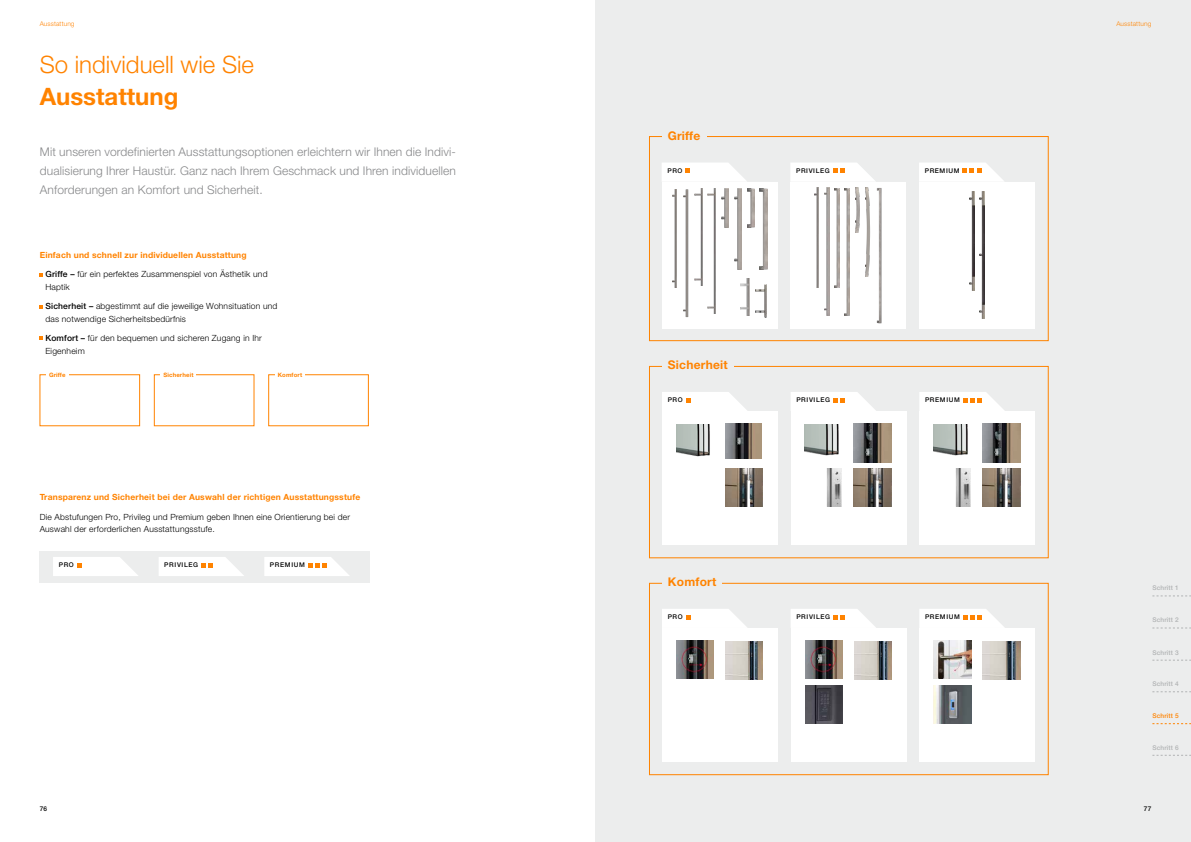
<style>
.page{position:relative;width:1191px;height:842px;background:#fff}
.page>*{position:absolute;margin:0;border:0;box-sizing:border-box;transform-origin:0 0}
.t1{font:300 24px "Helvetica Neue LT Std";color:#ff8300}
.t2{font:700 24px "Helvetica Neue LT Std";color:#ff8300}
.t3{font:300 12px/19.1px "Helvetica Neue LT Std";letter-spacing:.01em;color:#87888a;text-align:justify}
.t4{font:700 12px "Helvetica Neue LT Std";letter-spacing:.02em;color:#ff8300}
.t5{font:300 8.5px/12.8px "Helvetica Neue LT Std";letter-spacing:.02em;color:#000}
.t6{font:700 8.5px "Helvetica Neue LT Std";letter-spacing:.02em;color:#ff8300}
.t7{font:500 6.5px "Helvetica Neue LT Std";letter-spacing:.1em;color:#000}
.t8{font:500 6.5px "Helvetica Neue LT Std";letter-spacing:.02em;color:#b1b3b4}
.t9{font:300 6.5px "Helvetica Neue LT Std";letter-spacing:.02em;color:#ff8300}
.t10{font:500 6.5px "Helvetica Neue LT Std";letter-spacing:.02em;color:#ff8300}
.t11{font:700 6px "Helvetica Neue LT Std";letter-spacing:.02em;color:#ff8300}
.s1{font-weight:500}
</style>
<div class="page">
<div style="left:595px;top:0;width:596px;height:842px;background:#eceded"></div>
<div style="left:662px;top:411px;width:116px;height:134px;background:#fff"></div>
<div style="left:790px;top:411px;width:116px;height:134px;background:#fff"></div>
<div style="left:919px;top:411px;width:116px;height:134px;background:#fff"></div>
<div style="left:662px;top:628px;width:116px;height:134px;background:#fff"></div>
<div style="left:790px;top:628px;width:116px;height:134px;background:#fff"></div>
<div style="left:919px;top:628px;width:116px;height:134px;background:#fff"></div>
<div style="left:661px;top:182px;width:116px;height:146px;background:#fff"></div>
<div style="left:790px;top:182px;width:116px;height:146px;background:#fff"></div>
<div style="left:919px;top:182px;width:116px;height:146px;background:#fff"></div>
<div style="left:649px;top:366px;width:399px;height:192px;border:1px solid #ff8300"></div>
<div style="left:649px;top:583px;width:399px;height:192px;border:1px solid #ff8300"></div>
<div style="left:662px;top:361px;width:71px;height:8px;background:#eceded"></div>
<div style="left:662px;top:578px;width:60px;height:8px;background:#eceded"></div>
<div style="left:649px;top:136px;width:399px;height:205px;border:1px solid #ff8300"></div>
<div style="left:662px;top:131px;width:44px;height:9px;background:#eceded"></div>
<svg style="left:919px;top:392px;width:85px;height:19px;background:#fdf7f1"></svg>
<svg style="left:919px;top:609px;width:86px;height:19px;background:#fcf7f1"></svg>
<svg style="left:791px;top:392px;width:85px;height:19px;background:#fcf9f5"></svg>
<svg style="left:791px;top:609px;width:85px;height:19px;background:#fcf9f5"></svg>
<svg style="left:662px;top:392px;width:85px;height:19px;background:#fdfbf9"></svg>
<svg style="left:662px;top:609px;width:85px;height:19px;background:#fcfbf9"></svg>
<svg style="left:919px;top:163px;width:85px;height:19px"></svg>
<svg style="left:790px;top:163px;width:85px;height:19px"></svg>
<svg style="left:662px;top:163px;width:85px;height:19px"></svg>
<div style="left:40px;top:551px;width:330px;height:32px;background:#eceded"></div>
<svg style="left:53px;top:557px;width:85px;height:19px;background:#fdfbf9"></svg>
<svg style="left:159px;top:557px;width:85px;height:19px;background:#fcf9f5"></svg>
<svg style="left:264px;top:557px;width:85px;height:19px;background:#fdf7f1"></svg>
<svg style="left:1152px;top:596px;width:39px;height:1px"></svg>
<svg style="left:1152px;top:628px;width:39px;height:1px"></svg>
<svg style="left:1152px;top:660px;width:39px;height:1px"></svg>
<svg style="left:1152px;top:691px;width:39px;height:1px"></svg>
<svg style="left:1152px;top:723px;width:39px;height:1px"></svg>
<svg style="left:1152px;top:755px;width:39px;height:1px"></svg>
<img style="left:740px;top:279px;width:9px;height:37px">
<img style="left:755px;top:285px;width:11px;height:32px">
<img style="left:969px;top:191px;width:5px;height:99px">
<img style="left:979px;top:191px;width:6px;height:128px">
<img style="left:721px;top:188px;width:7px;height:40px">
<img style="left:734px;top:188px;width:7px;height:81px">
<img style="left:683px;top:189px;width:5px;height:128px">
<img style="left:708px;top:188px;width:8px;height:126px">
<img style="left:672px;top:189px;width:5px;height:99px">
<img style="left:694px;top:188px;width:8px;height:97px">
<img style="left:747px;top:188px;width:7px;height:39px">
<img style="left:760px;top:188px;width:7px;height:81px">
<img style="left:955px;top:468px;width:15px;height:39px">
<img style="left:826px;top:468px;width:16px;height:39px">
<img style="left:982px;top:424px;width:38px;height:38px">
<img style="left:982px;top:641px;width:38px;height:38px">
<img style="left:854px;top:641px;width:37px;height:38px">
<img style="left:725px;top:641px;width:38px;height:38px">
<img style="left:933px;top:640px;width:38px;height:39px">
<img style="left:854px;top:424px;width:37px;height:38px">
<img style="left:982px;top:468px;width:38px;height:38px">
<img style="left:805px;top:685px;width:38px;height:39px">
<img style="left:854px;top:468px;width:37px;height:38px">
<img style="left:725px;top:468px;width:38px;height:38px">
<img style="left:933px;top:424px;width:35px;height:32px">
<img style="left:805px;top:424px;width:34px;height:32px">
<img style="left:676px;top:424px;width:34px;height:33px">
<img style="left:676px;top:640px;width:38px;height:39px">
<img style="left:805px;top:640px;width:38px;height:39px">
<img style="left:725px;top:424px;width:37px;height:35px">
<img style="left:876px;top:188px;width:6px;height:136px">
<img style="left:855px;top:188px;width:4px;height:44px">
<img style="left:865px;top:188px;width:5px;height:89px">
<img style="left:814px;top:188px;width:4px;height:99px">
<img style="left:824px;top:188px;width:5px;height:127px">
<img style="left:834px;top:188px;width:5px;height:99px">
<img style="left:844px;top:188px;width:5px;height:128px">
<img style="left:933px;top:685px;width:38px;height:39px">
<p class="t9" style="left:40px;top:20px;width:36px">Ausstattung</p>
<p class="t9" style="left:1116px;top:20px;width:36px">Ausstattung</p>
<h1 class="t1" style="left:40px;top:50px;width:216px">So individuell wie Sie</h1>
<h1 class="t2" style="left:40px;top:81px;width:140px">Ausstattung</h1>
<h2 class="t3" style="left:40px;top:142px;width:417px">Mit unseren vordefinierten Ausstattungsoptionen erleichtern wir Ihnen die Indivi&shy;dualisierung Ihrer Haustür. Ganz nach Ihrem Geschmack und Ihren individuellen Anforderungen an Komfort und Sicherheit.</h2>
<p class="t6" style="left:40px;top:250px;width:208px">Einfach und schnell zur individuellen Ausstattung</p>
<p class="t5" style="left:45px;top:267px;width:224px"><span class="s1">Griffe –</span> für ein perfektes Zusammenspiel von Ästhetik und<br>Haptik</p>
<p class="t5" style="left:45px;top:299px;width:233px"><span class="s1">Sicherheit –</span> abgestimmt auf die jeweilige Wohnsituation und das notwendige Sicherheitsbedürfnis</p>
<p class="t5" style="left:45px;top:331px;width:218px"><span class="s1">Komfort –</span> für den bequemen und sicheren Zugang in Ihr<br>Eigenheim</p>
<p class="t11" style="left:49px;top:371px;width:18px">Griffe</p>
<p class="t11" style="left:163px;top:371px;width:31px">Sicherheit</p>
<p class="t11" style="left:278px;top:371px;width:26px">Komfort</p>
<p class="t6" style="left:40px;top:492px;width:322px">Transparenz und Sicherheit bei der Auswahl der richtigen Ausstattungsstufe</p>
<p class="t5" style="left:40px;top:510px;width:312px">Die Abstufungen Pro, Privileg und Premium geben Ihnen eine Orientierung bei der<br>Auswahl der erforderlichen Ausstattungsstufe.</p>
<p class="t7" style="left:59px;top:561px;width:17px">PRO</p>
<p class="t7" style="left:164px;top:561px;width:35px">PRIVILEG</p>
<p class="t7" style="left:270px;top:561px;width:36px">PREMIUM</p>
<h2 class="t4" style="left:667px;top:128px;width:34px">Griffe</h2>
<p class="t7" style="left:667px;top:167px;width:17px">PRO</p>
<p class="t7" style="left:796px;top:167px;width:35px">PRIVILEG</p>
<p class="t7" style="left:924px;top:167px;width:36px">PREMIUM</p>
<h2 class="t4" style="left:668px;top:358px;width:61px">Sicherheit</h2>
<p class="t7" style="left:667px;top:396px;width:17px">PRO</p>
<p class="t7" style="left:796px;top:396px;width:35px">PRIVILEG</p>
<h2 class="t4" style="left:668px;top:574px;width:50px">Komfort</h2>
<p class="t7" style="left:667px;top:613px;width:17px">PRO</p>
<p class="t7" style="left:796px;top:613px;width:35px">PRIVILEG</p>
<p class="t7" style="left:925px;top:396px;width:36px">PREMIUM</p>
<p class="t7" style="left:925px;top:613px;width:36px">PREMIUM</p>
<p class="t8" style="left:1152px;top:584px;width:28px">Schritt 1</p>
<p class="t8" style="left:1152px;top:616px;width:28px">Schritt 2</p>
<p class="t8" style="left:1152px;top:648px;width:28px">Schritt 3</p>
<p class="t8" style="left:1152px;top:680px;width:28px">Schritt 4</p>
<p class="t10" style="left:1152px;top:712px;width:28px">Schritt 5</p>
<p class="t8" style="left:1152px;top:743px;width:28px">Schritt 6</p>
<p class="t7" style="left:40px;top:805px;width:9px">76</p>
<p class="t7" style="left:1144px;top:805px;width:9px">77</p>
</div>
